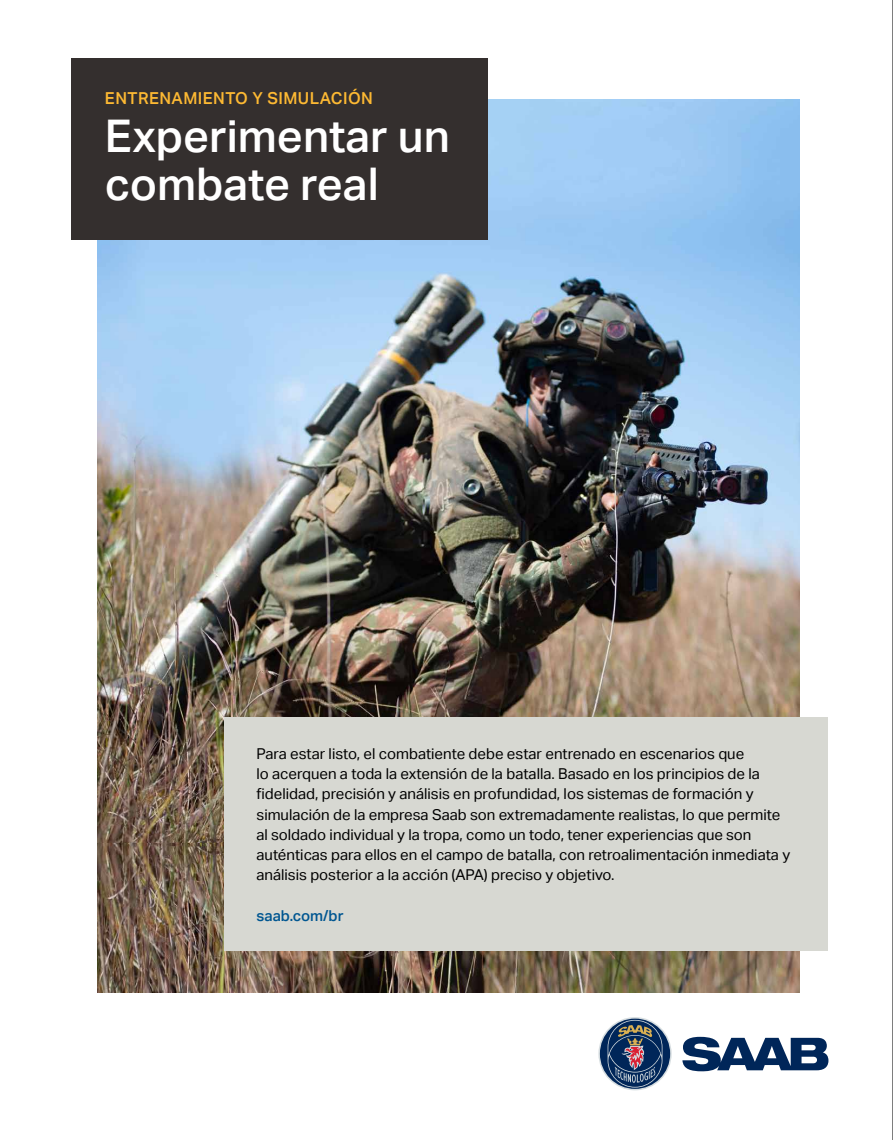
<style>
.page{position:relative;width:893px;height:1140px;background:#fff}
.page>*{position:absolute;margin:0;border:0;box-sizing:border-box;transform-origin:0 0}
.t1{font:500 45px/48px "Aktiv Grotesk";color:#fff}
.t2{font:500 16.5px "Aktiv Grotesk";letter-spacing:.025em;color:#fdb933}
.t3{font:15px/20.2px "Aktiv Grotesk";color:#000}
.t4{font:500 15px "Aktiv Grotesk";color:#005691}
</style>
<div class="page">
<img style="left:98px;top:100px;width:702px;height:743px">
<img style="left:98px;top:843px;width:702px;height:149px">
<div style="left:224px;top:717px;width:603px;height:233px;background:#d7d8d2"></div>
<svg style="left:598px;top:1017px;width:74px;height:73px"></svg>
<div style="left:600px;top:1018px;width:70px;height:70px;background:#002659;border-radius:50%"></div>
<svg style="left:608px;top:1019px;width:54px;height:68px"></svg>
<svg style="left:682px;top:1036px;width:146px;height:35px"></svg>
<div style="left:71px;top:58px;width:417px;height:181px;background:#342f2e"></div>
<hr style="left:892px;top:0;width:1px;height:1140px;background:#000">
<p class="t2" style="left:105px;top:88px;width:269px">ENTRENAMIENTO Y SIMULACIÓN</p>
<h1 class="t1" style="left:105px;top:112px;width:346px">Experimentar un combate real</h1>
<p class="t3" style="left:256px;top:743px;width:535px">Para estar listo, el combatiente debe estar entrenado en escenarios que<br>lo acerquen a toda la extensión de la batalla. Basado en los principios de la fidelidad, precisión y análisis en profundidad, los sistemas de formación y simulación de la empresa Saab son extremadamente realistas, lo que permite al soldado individual y la tropa, como un todo, tener experiencias que son auténticas para ellos en el campo de batalla, con retroalimentación inmediata y análisis posterior a la acción (APA) preciso y objetivo.</p>
<p class="t4" style="left:256px;top:906px;width:89px">saab.com/br</p>
</div>
